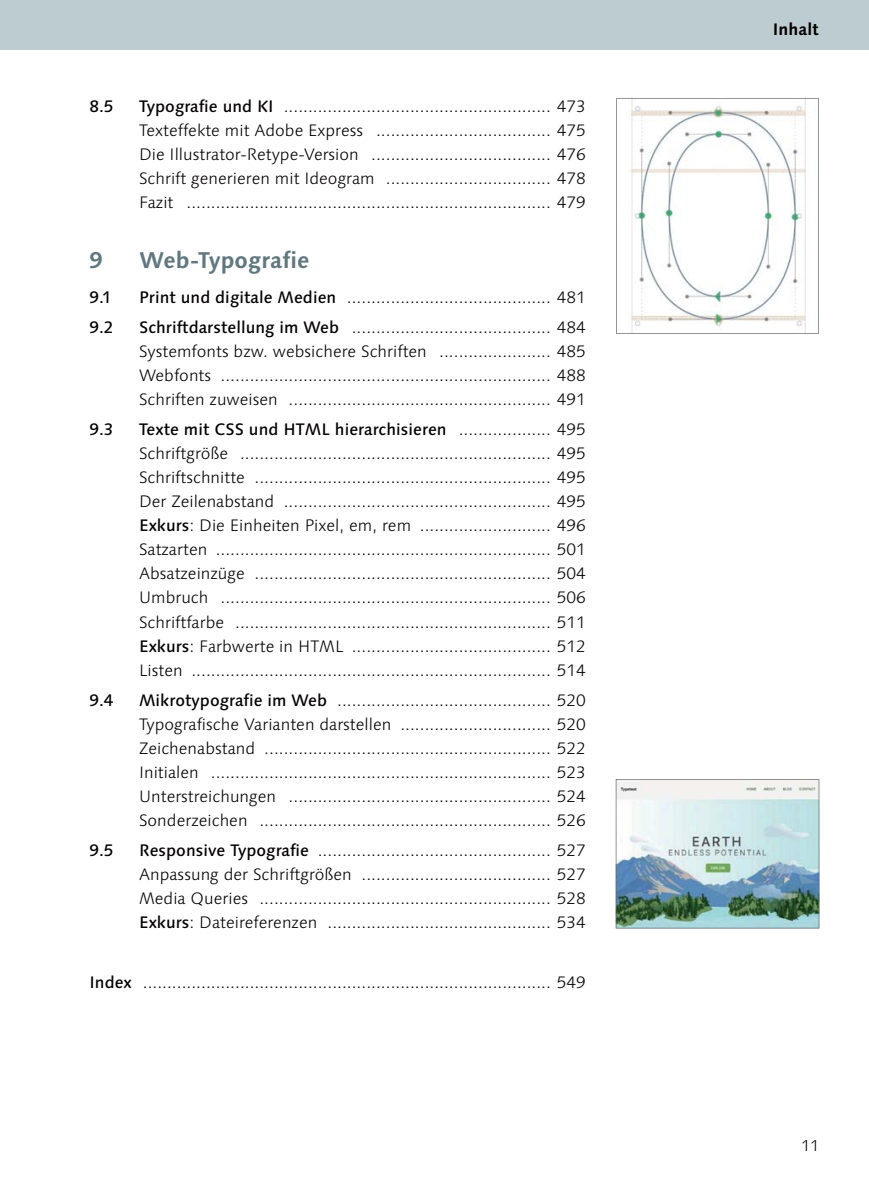
<style>
.page{position:relative;width:869px;height:1191px;background:#fff}
.page>*{position:absolute;margin:0;border:0;box-sizing:border-box;transform-origin:0 0}
.t1{font:700 22.75px "Syntax Next LT Pro";color:#61787f}
.t2{font:300 16.62px/24px "Syntax Next LT Pro";color:#040000;text-align:justify}
.t3{font:500 16.62px "Syntax Next LT Pro";color:#040000}
.t4{font:700 16.62px "Syntax Next LT Pro";color:#040000}
.t5{font:300 15.75px "Syntax Next LT Pro";color:#040000}
.s1{font-weight:500}
</style>
<div class="page">
<div style="left:0;top:0;width:868px;height:50px;background:#bdccd1"></div>
<img style="left:615px;top:779px;width:204px;height:149px">
<svg style="left:616px;top:98px;width:202px;height:236px"></svg>
<p class="t3" style="left:89px;top:99px;width:26px">8.5</p>
<p class="t2" style="left:139px;top:96px;width:448px"><span class="s1">Typografie und KI</span> ....................................................... 473<br>Texteffekte mit Adobe Express .................................... 475<br>Die Illustrator-Retype-Version ..................................... 476<br>Schrift generieren mit Ideogram .................................. 478<br>Fazit ........................................................................... 479</p>
<h1 class="t1" style="left:89px;top:250px;width:15px">9</h1>
<h1 class="t1" style="left:139px;top:250px;width:172px">Web-Typografie</h1>
<p class="t3" style="left:89px;top:290px;width:24px">9.1</p>
<p class="t2" style="left:139px;top:287px;width:448px"><span class="s1">Print und digitale Medien</span> .......................................... 481</p>
<p class="t3" style="left:89px;top:320px;width:26px">9.2</p>
<p class="t2" style="left:139px;top:317px;width:448px"><span class="s1">Schriftdarstellung im Web</span> ......................................... 484<br>Systemfonts bzw. websichere Schriften ....................... 485<br>Webfonts .................................................................... 488<br>Schriften zuweisen ...................................................... 491</p>
<p class="t3" style="left:89px;top:422px;width:26px">9.3</p>
<p class="t2" style="left:139px;top:419px;width:448px"><span class="s1">Texte mit CSS und HTML hierarchisieren</span> ................... 495<br>Schriftgröße ................................................................ 495<br>Schriftschnitte ............................................................. 495<br>Der Zeilenabstand ....................................................... 495<br><span class="s1">Exkurs</span>: Die Einheiten Pixel, em, rem ........................... 496<br>Satzarten ..................................................................... 501<br>Absatzeinzüge ............................................................. 504<br>Umbruch .................................................................... 506<br>Schriftfarbe ................................................................. 511<br><span class="s1">Exkurs</span>: Farbwerte in HTML ......................................... 512<br>Listen .......................................................................... 514</p>
<p class="t3" style="left:89px;top:692px;width:26px">9.4</p>
<p class="t2" style="left:139px;top:689px;width:448px"><span class="s1">Mikrotypografie im Web</span> ............................................ 520<br>Typografische Varianten darstellen ............................... 520<br>Zeichenabstand ........................................................... 522<br>Initialen ...................................................................... 523<br>Unterstreichungen ...................................................... 524<br>Sonderzeichen ............................................................ 526</p>
<p class="t3" style="left:89px;top:843px;width:26px">9.5</p>
<p class="t2" style="left:139px;top:840px;width:448px"><span class="s1">Responsive Typografie</span> ................................................ 527<br>Anpassung der Schriftgrößen ....................................... 527<br>Media Queries ............................................................ 528<br><span class="s1">Exkurs</span>: Dateireferenzen .............................................. 534</p>
<p class="t2" style="left:89px;top:972px;width:498px"><span class="s1">Index</span> .................................................................................... 549</p>
<p class="t4" style="left:772px;top:22px;width:48px">Inhalt</p>
<p class="t5" style="left:800px;top:1140px;width:20px">11</p>
</div>
